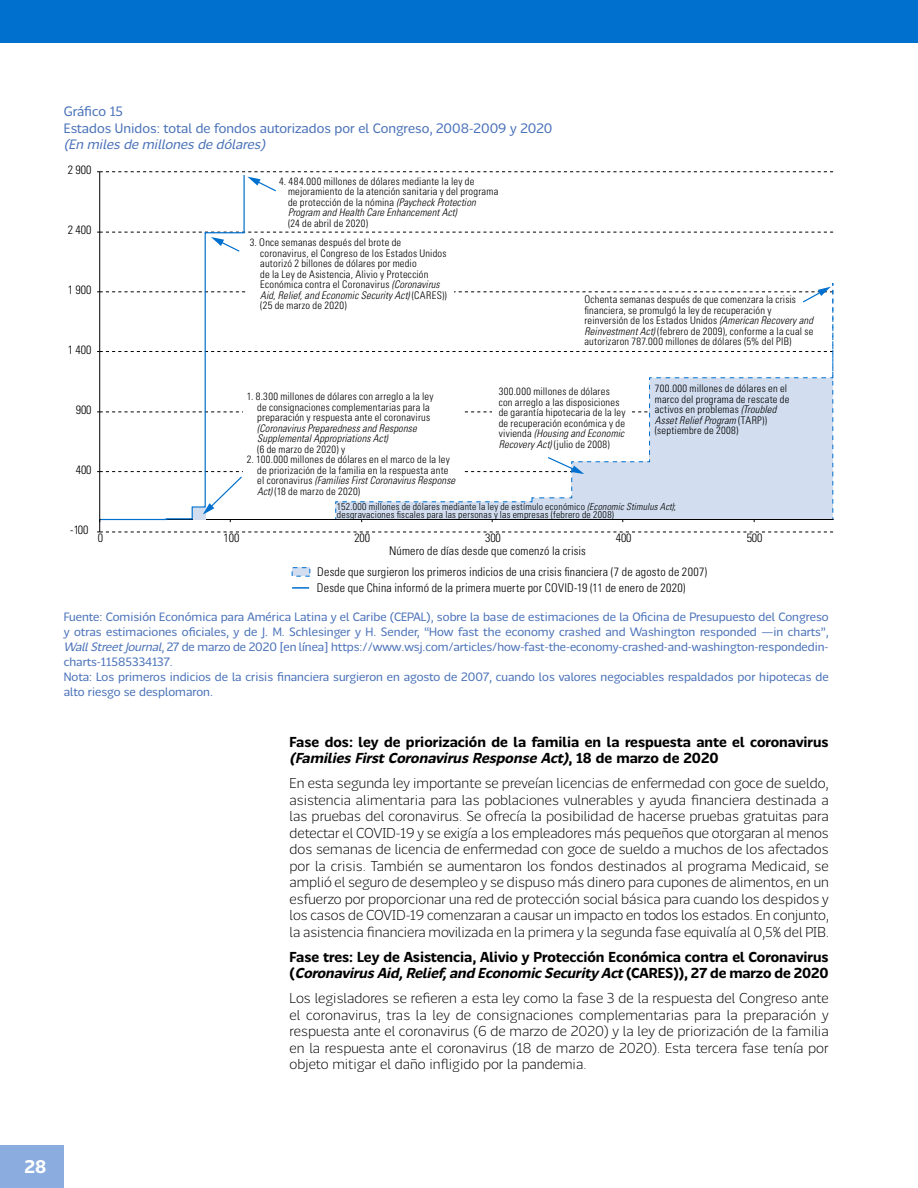
<style>
.page{position:relative;width:918px;height:1188px;background:#fff}
.page>*{position:absolute;margin:0;border:0;box-sizing:border-box;transform-origin:0 0}
.t1{font:700 18px "Chilena";color:#fff}
.t2{font:300 14.25px/16.5px "Chilena";letter-spacing:-.005em;color:#000;text-align:justify}
.t3{font:700 14.25px/16.5px "Chilena";color:#000}
.t4{font:13.5px/16.5px "Chilena";color:#4971b8}
.t5{font:italic 13.5px "Chilena";color:#4971b8}
.t6{font:12px/15px "Chilena";color:#4971b8}
.t7{font:300 condensed 12px/21.3px "Univers LT Std";letter-spacing:.015em;color:#000}
.t8{font:300 condensed 10.5px/10.5px "Univers LT Std";letter-spacing:.02em;color:#000}
.t9{font:italic 300 condensed 10.5px/10.5px "Univers LT Std";letter-spacing:.015em;color:#000}
.t10{font:300 condensed 9.75px/8.2px "Univers LT Std";letter-spacing:.025em;color:#000}
.s1{font-style:italic}
</style>
<div class="page">
<div style="left:0;top:1145px;width:64px;height:43px;background:#8bacde"></div>
<div style="left:0;top:0;width:918px;height:43px;background:#0070ce"></div>
<hr style="left:99px;top:172px;width:1px;height:360px;background:#000">
<svg style="left:97px;top:532px;width:737px;height:1px"></svg>
<svg style="left:99px;top:192px;width:146px;height:91px"></svg>
<svg style="left:292px;top:587px;width:17px;height:2px"></svg>
<svg style="left:97px;top:232px;width:737px;height:21px"></svg>
<svg style="left:97px;top:171px;width:737px;height:21px"></svg>
<div style="left:292px;top:568px;width:18px;height:8px;background:#d2def0"></div>
<div style="left:246px;top:234px;width:207px;height:80px;background:#fff"></div>
<svg style="left:97px;top:283px;width:737px;height:239px"></svg>
<div style="left:492px;top:379px;width:139px;height:77px;background:#fff"></div>
<p class="t4" style="left:64px;top:103px;width:490px">Gráfico 15<br>Estados Unidos: total de fondos autorizados por el Congreso, 2008-2009 y 2020</p>
<p class="t5" style="left:64px;top:135px;width:207px">(En milesde millonesde dólares)</p>
<p class="t7" style="left:68px;top:160px;width:25px">2 900</p>
<p class="t7" style="left:68px;top:219px;width:25px">2 400</p>
<p class="t7" style="left:68px;top:279px;width:25px">1 900</p>
<p class="t7" style="left:68px;top:339px;width:25px">1 400</p>
<p class="t7" style="left:76px;top:399px;width:17px">900</p>
<p class="t7" style="left:76px;top:459px;width:17px">400</p>
<p class="t8" style="left:288px;top:176px;width:212px;text-indent:-9px">4. 484.000 millones de dólares mediante la ley de mejoramiento de la atención sanitaria y del programa de protección de la nómina <span class="s1">(Paycheck Protection Program and Health Care Enhancement Act)</span></p>
<p class="t8" style="left:288px;top:218px;width:81px">(24 de abril de 2020)</p>
<p class="t8" style="left:260px;top:237px;width:188px;text-indent:-10px">3. Once semanas después del brote de coronavirus, el Congreso de los Estados Unidos autorizó 2 billones de dólares por medio<br>de la Ley de Asistencia, Alivio y Protección Económica contra el Coronavirus <span class="s1">(Coronavirus Aid, Relief, and Economic Security Act)</span> (CARES)) (25 de marzo de 2020)</p>
<p class="t8" style="left:584px;top:294px;width:231px">Ochenta semanas después de que comenzara la crisis financiera, se promulgó la ley de recuperación y reinversión de los Estados Unidos <span class="s1">(American Recovery and Reinvestment Act)</span> (febrero de 2009), conforme a la cual se autorizaron 787.000 millones de dólares (5% del PIB)</p>
<p class="t8" style="left:257px;top:391px;width:178px;text-indent:-10px">1. 8.300 millones de dólares con arreglo a la ley de consignaciones complementarias para la preparación y respuesta ante el coronavirus</p>
<p class="t9" style="left:257px;top:423px;width:161px">(Coronavirus Preparedness and Response<br>Supplemental Appropriations Act)</p>
<p class="t8" style="left:257px;top:444px;width:89px">(6 de marzo de 2020) y</p>
<p class="t8" style="left:257px;top:454px;width:200px;text-indent:-10px">2. 100.000 millones de dólares en el marco de la ley de priorización de la familia en la respuesta ante el coronavirus <span class="s1">(Families First Coronavirus Response Act)</span> (18 de marzo de 2020)</p>
<p class="t8" style="left:499px;top:387px;width:128px">300.000 millones de dólares con arreglo a las disposiciones de garantía hipotecaria de la ley de recuperación económica y de vivienda <span class="s1">(Housing and Economic<br>Recovery Act)</span> (julio de 2008)</p>
<p class="t8" style="left:655px;top:384px;width:136px">700.000 millones de dólares en el marco del programa de rescate de activos en problemas <span class="s1">(Troubled<br>Asset Relief Program</span> (TARP)) (septiembre de 2008)</p>
<p class="t10" style="left:337px;top:502px;width:340px">152.000 millones de dólares mediante la ley de estímulo económico <span class="s1">(Economic Stimulus Act)</span>; desgravaciones fiscales para las personas y las empresas (febrero de 2008)</p>
<p class="t7" style="left:70px;top:519px;width:20px">-100</p>
<p class="t7" style="left:98px;top:528px;width:7px">0</p>
<p class="t7" style="left:224px;top:528px;width:17px">100</p>
<p class="t7" style="left:354px;top:528px;width:17px">200</p>
<p class="t7" style="left:485px;top:528px;width:17px">300</p>
<p class="t7" style="left:616px;top:528px;width:17px">400</p>
<p class="t7" style="left:747px;top:528px;width:17px">500</p>
<p class="t7" style="left:317px;top:540px;width:391px;text-indent:72px">Número de días desde que comenzó la crisis<br>Desde que surgieron los primeros indicios de una crisis financiera (7 de agosto de 2007)</p>
<p class="t7" style="left:317px;top:578px;width:370px">Desde que China informó de la primera muerte por COVID-19 (11 de enero de 2020)</p>
<p class="t6" style="left:64px;top:608px;width:766px">Fuente: Comisión Económica para América Latina y el Caribe (CEPAL), sobre la base de estimaciones de la Oficina de Presupuesto del Congreso y otras estimaciones oficiales, y de J. M. Schlesinger y H. Sender, “How fast the economy crashed and Washington responded —in charts”, <span class="s1">WallStreetJournal</span>, 27 de marzo de 2020 [en línea] https://www.wsj.com/articles/how-fast-the-economy-crashed-and-washington-respondedin&shy;charts-11585334137.<br>Nota: Los primeros indicios de la crisis financiera surgieron en agosto de 2007, cuando los valores negociables respaldados por hipotecas de alto riesgo se desplomaron.</p>
<h2 class="t3" style="left:290px;top:732px;width:541px">Fase dos: ley de priorización de la familia en la respuesta ante el coronavirus <span class="s1">(FamiliesFirstCoronavirusResponse Act)</span>, 1 8 d e m a r z o d e 2 0 2 0</h2>
<p class="t2" style="left:290px;top:774px;width:541px">En esta segunda ley importante se preveían licencias de enfermedad con goce de sueldo, asistencia alimentaria para las poblaciones vulnerables y ayuda financiera destinada a las pruebas del coronavirus. Se ofrecía la posibilidad de hacerse pruebas gratuitas para detectar el COVID-19 y se exigía a los empleadores más pequeños que otorgaran al menos dos semanas de licencia de enfermedad con goce de sueldo a muchos de los afectados por la crisis. También se aumentaron los fondos destinados al programa Medicaid, se amplió el seguro de desempleo y se dispuso más dinero para cupones de alimentos, en un esfuerzo por proporcionar una red de protección social básica para cuando los despidos y los casos de COVID-19 comenzaran a causar un impacto en todos los estados. En conjunto, la asistencia financiera movilizada en la primera y la segunda fase equivalía al 0,5% del PIB.</p>
<h2 class="t3" style="left:290px;top:947px;width:541px">Fase tres: Ley de Asistencia, Alivio y Protección Económica contra el Coronavirus ( <span class="s1">CoronavirusAid,Relief,and EconomicSecurity Act</span>( C A R E S ) ) , 2 7 d e m a r z o d e 2 0 2 0</h2>
<p class="t2" style="left:290px;top:989px;width:541px">Los legisladores se refieren a esta ley como la fase 3 de la respuesta del Congreso ante el coronavirus, tras la ley de consignaciones complementarias para la preparación y respuesta ante el coronavirus (6 de marzo de 2020) y la ley de priorización de la familia en la respuesta ante el coronavirus (18 de marzo de 2020). Esta tercera fase tenía por objeto mitigar el daño infligido por la pandemia.</p>
<h1 class="t1" style="left:25px;top:1154px;width:23px">28</h1>
</div>
